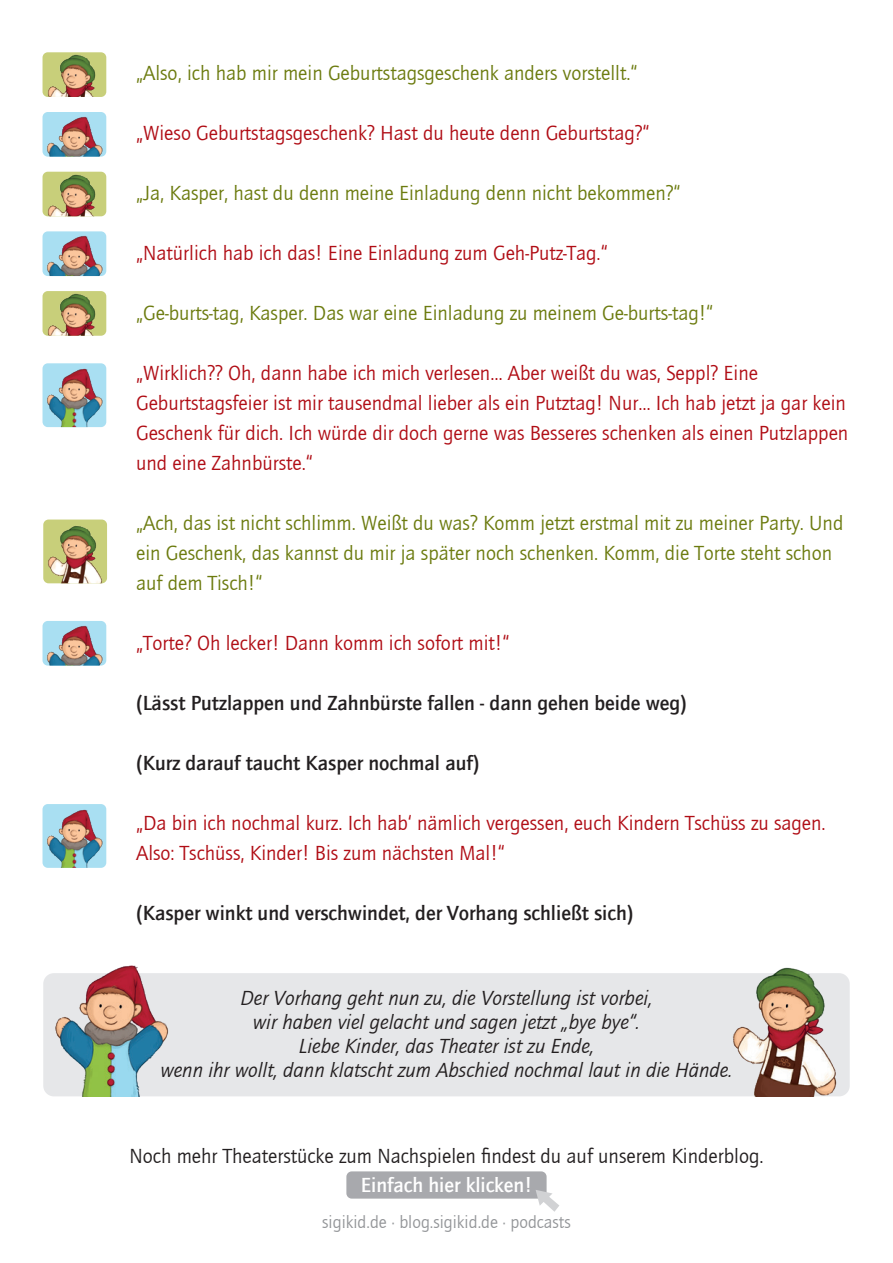
<style>
.page{position:relative;width:893px;height:1263px;background:#fff}
.page>*{position:absolute;margin:0;border:0;box-sizing:border-box;transform-origin:0 0}
.t1{font:21px/30px "Quay Itc T";color:#b00d15}
.t2{font:21px/30px "Quay Itc T";color:#6c7b0f}
.t3{font:italic 21px "Quay Itc T";color:#231f20}
.t4{font:700 21px "Quay Itc T";color:#231f20}
.t5{font:21px "Quay Itc T";color:#231f20}
.t6{font:700 21px "Quay Itc T";color:#fff}
.t7{font:18px "Quay Itc T";color:#939598}
</style>
<div class="page">
<div style="left:43px;top:973px;width:807px;height:123px;background:#e6e7e9;border-radius:11px"></div>
<div style="left:346px;top:1171px;width:201px;height:27px;background:#a8a9ad;border-radius:5px"></div>
<img style="left:43px;top:52px;width:63px;height:45px">
<img style="left:43px;top:172px;width:63px;height:44px">
<img style="left:43px;top:291px;width:63px;height:45px">
<img style="left:43px;top:112px;width:63px;height:45px">
<img style="left:43px;top:231px;width:63px;height:45px">
<img style="left:43px;top:621px;width:63px;height:45px">
<img style="left:43px;top:965px;width:126px;height:131px">
<img style="left:43px;top:804px;width:63px;height:64px">
<img style="left:43px;top:363px;width:63px;height:64px">
<img style="left:43px;top:519px;width:64px;height:64px">
<img style="left:733px;top:967px;width:117px;height:129px">
<svg style="left:536px;top:1190px;width:23px;height:22px"></svg>
<p class="t2" style="left:136px;top:57px;width:503px">„Also, ich hab mir mein Geburtstagsgeschenk anders vorstellt.“</p>
<p class="t1" style="left:136px;top:117px;width:515px">„Wieso Geburtstagsgeschenk? Hast du heute denn Geburtstag?“</p>
<p class="t2" style="left:136px;top:177px;width:546px">„Ja, Kasper, hast du denn meine Einladung denn nicht bekommen?“</p>
<p class="t1" style="left:136px;top:237px;width:473px">„Natürlich hab ich das! Eine Einladung zum Geh-Putz-Tag.“</p>
<p class="t2" style="left:136px;top:297px;width:579px">„Ge-burts-tag, Kasper. Das war eine Einladung zu meinem Ge-burts-tag!“</p>
<p class="t1" style="left:136px;top:357px;width:714px">„Wirklich?? Oh, dann habe ich mich verlesen… Aber weißt du was, Seppl? Eine Geburtstagsfeier ist mir tausendmal lieber als ein Putztag! Nur… Ich hab jetzt ja gar kein Geschenk für dich. Ich würde dir doch gerne was Besseres schenken als einen Putzlappen und eine Zahnbürste.“</p>
<p class="t2" style="left:136px;top:507px;width:709px">„Ach, das ist nicht schlimm. Weißt du was? Komm jetzt erstmal mit zu meiner Party. Und ein Geschenk, das kannst du mir ja später noch schenken. Komm, die Torte steht schon auf dem Tisch!“</p>
<p class="t1" style="left:136px;top:627px;width:375px">„Torte? Oh lecker! Dann komm ich sofort mit!“</p>
<p class="t4" style="left:136px;top:690px;width:552px">(Lässt Putzlappen und Zahnbürste fallen - dann gehen beide weg)</p>
<p class="t4" style="left:136px;top:750px;width:345px">(Kurz darauf taucht Kasper nochmal auf)</p>
<p class="t1" style="left:136px;top:807px;width:691px">„Da bin ich nochmal kurz. Ich hab‘ nämlich vergessen, euch Kindern Tschüss zu sagen.<br>Also: Tschüss, Kinder! Bis zum nächsten Mal!“</p>
<p class="t4" style="left:136px;top:900px;width:499px">(Kasper winkt und verschwindet, der Vorhang schließt sich)</p>
<p class="t3" style="left:240px;top:986px;width:413px">Der Vorhang geht nun zu, die Vorstellung ist vorbei,</p>
<p class="t3" style="left:253px;top:1010px;width:389px">wir haben viel gelacht und sagen jetzt „bye bye“.</p>
<p class="t3" style="left:299px;top:1034px;width:297px">Liebe Kinder, das Theater ist zu Ende,</p>
<p class="t3" style="left:160px;top:1058px;width:574px">wenn ihr wollt, dann klatscht zum Abschied nochmal laut in die Hände.</p>
<p class="t5" style="left:129px;top:1143px;width:636px">Noch mehr Theaterstücke zum Nachspielen findest du auf unserem Kinderblog.</p>
<p class="t6" style="left:361px;top:1173px;width:173px">Einfach hier klicken!</p>
<p class="t7" style="left:322px;top:1211px;width:250px">sigikid.de · blog.sigikid.de · podcasts</p>
</div>
